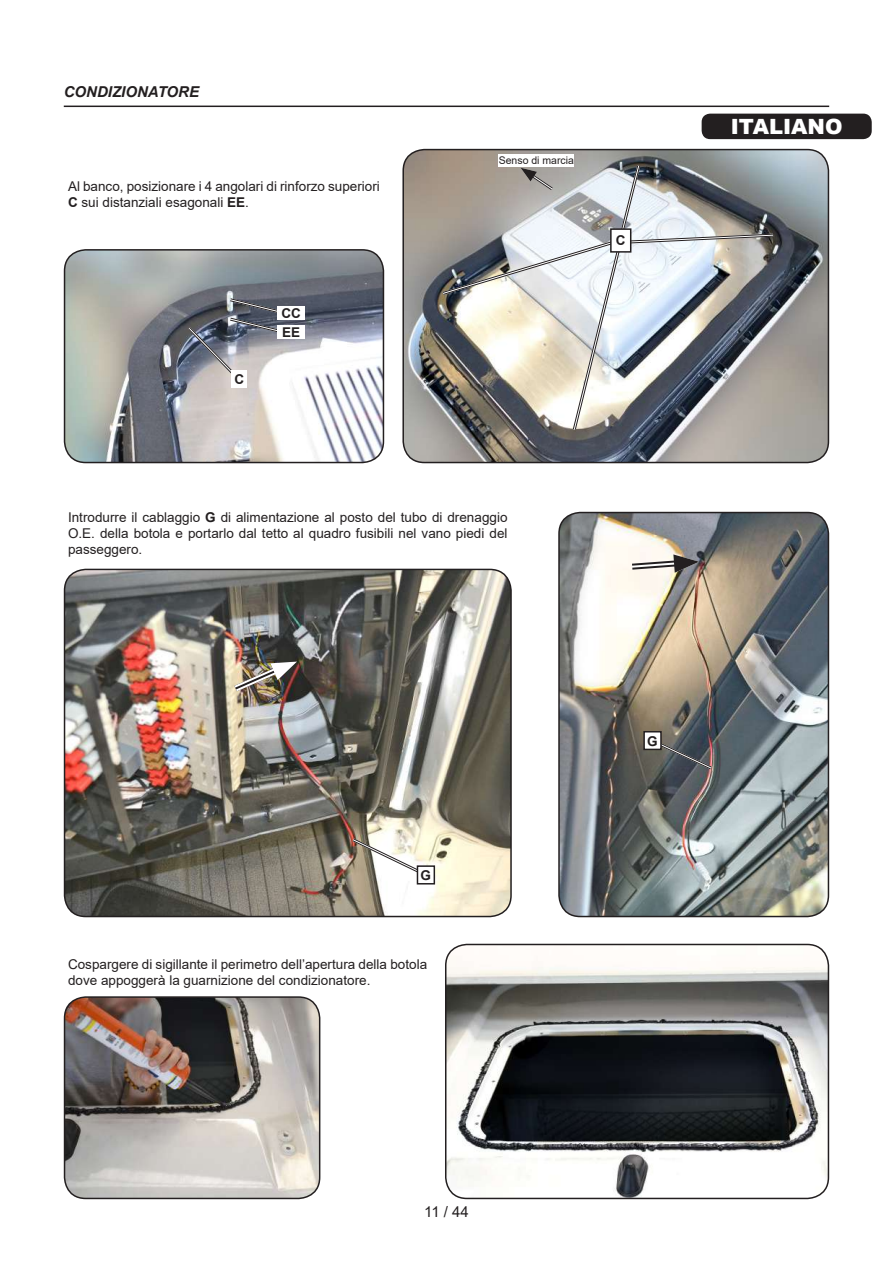
<style>
.page{position:relative;width:893px;height:1263px;background:#fff}
.page>*{position:absolute;margin:0;border:0;box-sizing:border-box;transform-origin:0 0}
.t1{font:900 21px "Arial";color:#fff}
.t2{font:italic 700 15px "Arial";color:#231f20}
.t3{font:15px "Arial";color:#231f20}
.t4{font:13.5px/16.2px "Arial";color:#231f20}
.t5{font:700 13.5px/19.4px "Arial";color:#231f20}
.t6{font:10.5px "Arial";color:#231f20}
.s1{font-weight:700}
</style>
<div class="page">
<hr style="left:64px;top:106px;width:765px;height:1px;background:#231f20">
<div style="left:702px;top:114px;width:170px;height:25px;background:#231f20;border-radius:9px"></div>
<img style="left:65px;top:250px;width:318px;height:212px">
<div style="left:64px;top:249px;width:320px;height:214px;border:2px solid #231f20;border-radius:21px"></div>
<img style="left:405px;top:150px;width:423px;height:312px">
<div style="left:402px;top:149px;width:427px;height:314px;border:2px solid #231f20;border-radius:21px"></div>
<img style="left:559px;top:512px;width:269px;height:404px">
<div style="left:558px;top:512px;width:271px;height:405px;border:2px solid #231f20;border-radius:21px"></div>
<img style="left:65px;top:569px;width:446px;height:347px">
<div style="left:64px;top:569px;width:448px;height:348px;border:2px solid #231f20;border-radius:21px"></div>
<img style="left:65px;top:997px;width:255px;height:201px">
<div style="left:64px;top:996px;width:256px;height:203px;border:2px solid #231f20;border-radius:21px"></div>
<img style="left:446px;top:944px;width:382px;height:254px">
<div style="left:445px;top:944px;width:384px;height:255px;border:2px solid #231f20;border-radius:21px"></div>
<svg style="left:349px;top:836px;width:74px;height:39px"></svg>
<svg style="left:656px;top:740px;width:59px;height:32px;background:#58595e"></svg>
<svg style="left:185px;top:296px;width:103px;height:82px;background:#82858d"></svg>
<img style="left:439px;top:162px;width:337px;height:271px">
<img style="left:228px;top:660px;width:69px;height:36px">
<svg style="left:626px;top:554px;width:73px;height:19px"></svg>
<div style="left:232px;top:370px;width:15px;height:17px;background:#fff"></div>
<div style="left:417px;top:866px;width:17px;height:18px;background:#fff"></div>
<div style="left:417px;top:865px;width:18px;height:19px;border:2px solid #231f20"></div>
<div style="left:644px;top:732px;width:17px;height:17px;background:#fff"></div>
<div style="left:643px;top:731px;width:19px;height:19px;border:2px solid #231f20"></div>
<div style="left:277px;top:306px;width:28px;height:14px;background:#fff"></div>
<div style="left:277px;top:325px;width:28px;height:14px;background:#fff"></div>
<div style="left:499px;top:154px;width:75px;height:13px;background:#fff"></div>
<div style="left:611px;top:229px;width:20px;height:23px;background:#fff"></div>
<div style="left:610px;top:228px;width:21px;height:25px;border:2px solid #231f20"></div>
<p class="t2" style="left:64px;top:82px;width:137px">CONDIZIONATORE</p>
<p class="t4" style="left:68px;top:178px;width:313px">Al banco, posizionare i 4 angolari di rinforzo superiori<br><span class="s1">C</span> sui distanziali esagonali <span class="s1">EE</span>.</p>
<p class="t5" style="left:234px;top:369px;width:11px">C</p>
<p class="t5" style="left:282px;top:304px;width:21px">CC<br>EE</p>
<p class="t6" style="left:499px;top:153px;width:77px">Senso di marcia</p>
<p class="t5" style="left:616px;top:231px;width:11px">C</p>
<p class="t4" style="left:68px;top:509px;width:441px;text-align:justify">Introdurre il cablaggio <span class="s1">G</span> di alimentazione al posto del tubo di drenaggio O.E. della botola e portarlo dal tetto al quadro fusibili nel vano piedi del passeggero.</p>
<p class="t5" style="left:421px;top:866px;width:12px">G</p>
<p class="t4" style="left:68px;top:956px;width:361px">Cospargere di sigillante il perimetro dell’apertura della botola dove appoggerà la guarnizione del condizionatore.</p>
<p class="t5" style="left:647px;top:731px;width:12px">G</p>
<h1 class="t1" style="left:731px;top:111px;width:113px">ITALIANO</h1>
<p class="t3" style="left:424px;top:1201px;width:46px">11 / 44</p>
</div>
